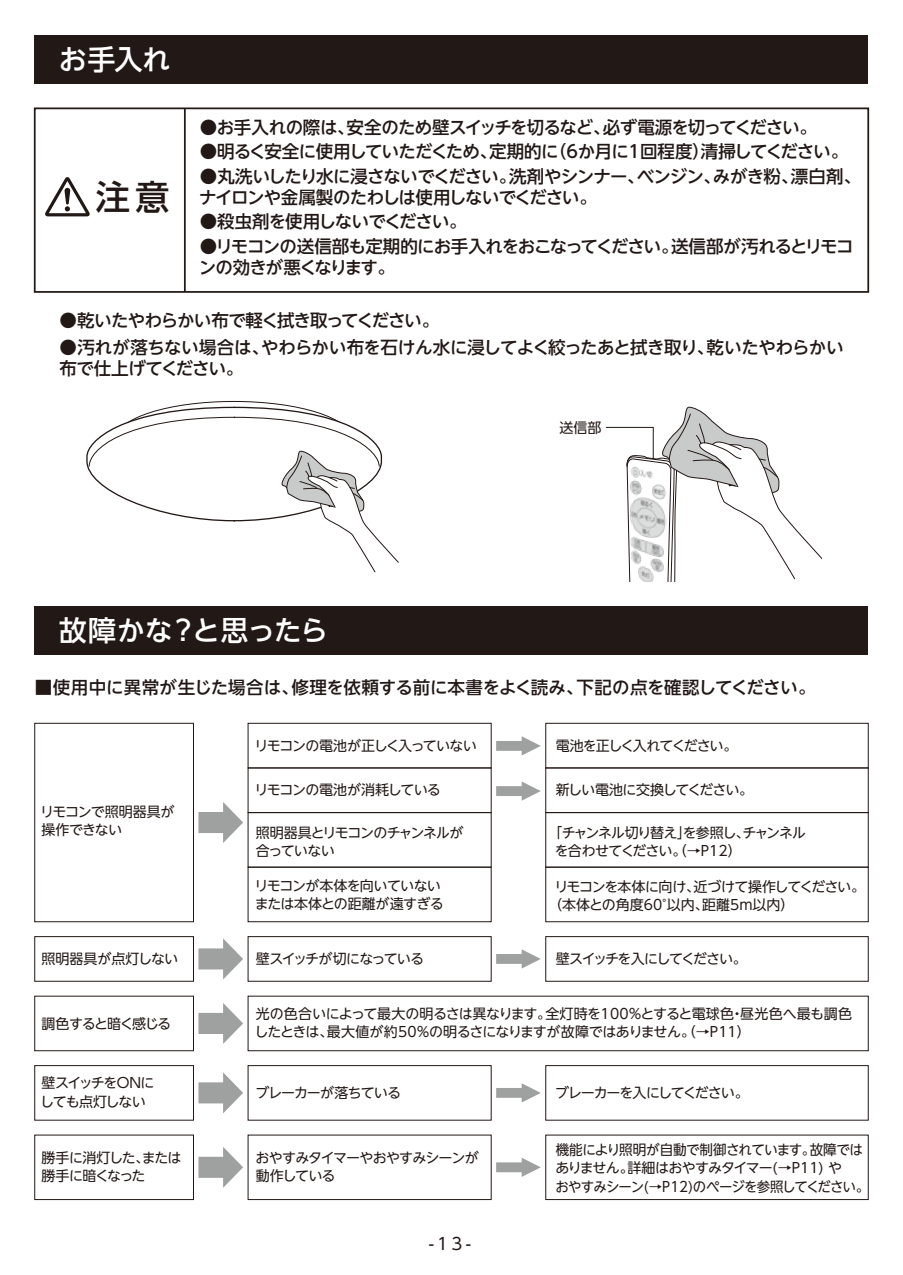
<style>
.page{position:relative;width:903px;height:1275px;background:#fff}
.page>*{position:absolute;margin:0;border:0;box-sizing:border-box;transform-origin:0 0}
.t1{font:500 34.48px "UD Shin Go NT Pro";color:#221815}
.t2{font:500 28px "UD Shin Go NT Pro";letter-spacing:-.005em;color:#fff}
.t3{font:500 17.5px/21px "UD Shin Go NT Pro";letter-spacing:-.045em;color:#221815}
.t4{font:500 17.5px/21px "UD Shin Go NT Pro";letter-spacing:-.025em;color:#221815}
.t5{font:500 17.5px/21px "UD Shin Go NT Pro";letter-spacing:-.065em;color:#221815}
.t6{font:500 17.5px "UD Shin Go NT Pro";letter-spacing:-.005em;color:#221815}
.t7{font:16.62px "UD Shin Go NT Pro";color:#221815}
.t8{font:14px/18px "UD Shin Go NT Pro";letter-spacing:-.06em;color:#221815}
.t9{font:14px/18px "UD Shin Go NT Pro";letter-spacing:-.03em;color:#221815}
.t10{font:14px/18px "UD Shin Go NT Pro";letter-spacing:-.085em;color:#221815}
.t11{font:14px/18px "UD Shin Go NT Pro";letter-spacing:-.035em;color:#221815}
.t12{font:14px "UD Shin Go NT Pro";letter-spacing:-.095em;color:#221815}
.t13{font:14px/18px "UD Shin Go NT Pro";letter-spacing:-.04em;color:#221815}
.t14{font:14px "UD Shin Go NT Pro";letter-spacing:-.08em;color:#221815}
.t15{font:14px "UD Shin Go NT Pro";color:#221815}
</style>
<div class="page">
<div style="left:35px;top:35px;width:833px;height:49px;background:#221815"></div>
<div style="left:35px;top:606px;width:833px;height:49px;background:#221815"></div>
<svg style="left:198px;top:802px;width:45px;height:41px"></svg>
<div style="left:34px;top:723px;width:160px;height:199px;border:1px solid #221815"></div>
<div style="left:248px;top:723px;width:244px;height:45px;border:1px solid #221815"></div>
<div style="left:545px;top:723px;width:324px;height:45px;border:1px solid #221815"></div>
<div style="left:248px;top:767px;width:244px;height:46px;border:1px solid #221815"></div>
<div style="left:545px;top:767px;width:324px;height:46px;border:1px solid #221815"></div>
<div style="left:248px;top:812px;width:244px;height:56px;border:1px solid #221815"></div>
<div style="left:248px;top:867px;width:244px;height:55px;border:1px solid #221815"></div>
<div style="left:545px;top:812px;width:324px;height:56px;border:1px solid #221815"></div>
<div style="left:545px;top:867px;width:324px;height:55px;border:1px solid #221815"></div>
<svg style="left:496px;top:736px;width:45px;height:19px"></svg>
<svg style="left:198px;top:939px;width:45px;height:40px"></svg>
<div style="left:34px;top:936px;width:160px;height:46px;border:1px solid #221815"></div>
<div style="left:248px;top:936px;width:244px;height:46px;border:1px solid #221815"></div>
<div style="left:545px;top:936px;width:324px;height:46px;border:1px solid #221815"></div>
<svg style="left:496px;top:949px;width:45px;height:19px"></svg>
<svg style="left:198px;top:1072px;width:45px;height:41px"></svg>
<div style="left:34px;top:1065px;width:160px;height:56px;border:1px solid #221815"></div>
<div style="left:248px;top:1065px;width:244px;height:56px;border:1px solid #221815"></div>
<div style="left:545px;top:1065px;width:324px;height:56px;border:1px solid #221815"></div>
<svg style="left:496px;top:1083px;width:45px;height:19px"></svg>
<svg style="left:198px;top:1147px;width:45px;height:41px"></svg>
<div style="left:34px;top:1135px;width:160px;height:65px;border:1px solid #221815"></div>
<div style="left:248px;top:1135px;width:244px;height:65px;border:1px solid #221815"></div>
<div style="left:545px;top:1135px;width:324px;height:65px;border:1px solid #221815"></div>
<svg style="left:496px;top:1158px;width:45px;height:19px"></svg>
<svg style="left:198px;top:1003px;width:45px;height:41px"></svg>
<div style="left:34px;top:996px;width:160px;height:55px;border:1px solid #221815"></div>
<div style="left:248px;top:996px;width:621px;height:55px;border:1px solid #221815"></div>
<svg style="left:496px;top:781px;width:45px;height:20px"></svg>
<svg style="left:45px;top:177px;width:45px;height:39px"></svg>
<div style="left:34px;top:107px;width:835px;height:186px;border:2px solid #221815"></div>
<hr style="left:184px;top:108px;width:2px;height:184px;background:#221815">
<svg style="left:86px;top:406px;width:313px;height:167px"></svg>
<svg style="left:605px;top:407px;width:216px;height:174px"></svg>
<h2 class="t2" style="left:59px;top:36px;width:113px">お手入れ</h2>
<p class="t3" style="left:200px;top:116px;width:619px">●お手入れの際は、安全のため壁スイッチを切るなど、必ず電源を切ってください。</p>
<p class="t3" style="left:200px;top:141px;width:650px">●明るく安全に使用していただくため、定期的に（6か月に1回程度）清掃してください。</p>
<p class="t3" style="left:199px;top:165px;width:664px">●丸洗いしたり水に浸さないでください。洗剤やシンナー、ベンジン、みがき粉、漂白剤、ナイロンや金属製のたわしは使用しないでください。</p>
<p class="t3" style="left:200px;top:211px;width:268px">●殺虫剤を使用しないでください。</p>
<p class="t5" style="left:199px;top:235px;width:656px">●リモコンの送信部も定期的にお手入れをおこなってください。送信部が汚れるとリモコンの効きが悪くなります。</p>
<p class="t3" style="left:60px;top:310px;width:381px">●乾いたやわらかい布で軽く拭き取ってください。</p>
<p class="t4" style="left:60px;top:336px;width:785px">●汚れが落ちない場合は、やわらかい布を石けん水に浸してよく絞ったあと拭き取り、乾いたやわらかい布で仕上げてください。</p>
<h1 class="t1" style="left:96px;top:169px;width:75px">注意</h1>
<h2 class="t2" style="left:59px;top:607px;width:271px">故障かな？と思ったら</h2>
<p class="t8" style="left:559px;top:418px;width:44px">送信部</p>
<p class="t6" style="left:35px;top:673px;width:782px">■使用中に異常が生じた場合は、修理を依頼する前に本書をよく読み、下記の点を確認してください。</p>
<p class="t13" style="left:40px;top:802px;width:136px">リモコンで照明器具が操作できない</p>
<p class="t8" style="left:255px;top:736px;width:224px">リモコンの電池が正しく入っていない</p>
<p class="t8" style="left:556px;top:736px;width:183px">電池を正しく入れてください。</p>
<p class="t14" style="left:556px;top:779px;width:199px">新しい電池に交換してください。</p>
<p class="t10" style="left:555px;top:823px;width:253px;text-indent:-7px">「チャンネル切り替え」を参照し、チャンネルを合わせてください。（→P12）</p>
<p class="t11" style="left:548px;top:877px;width:318px;text-indent:6px">リモコンを本体に向け、近づけて操作してください。（本体との角度60°以内、距離5m以内）</p>
<p class="t8" style="left:255px;top:781px;width:188px">リモコンの電池が消耗している</p>
<p class="t8" style="left:256px;top:823px;width:209px">照明器具とリモコンのチャンネルが合っていない</p>
<p class="t8" style="left:255px;top:876px;width:191px">リモコンが本体を向いていないまたは本体との距離が遠すぎる</p>
<p class="t15" style="left:42px;top:948px;width:138px">照明器具が点灯しない</p>
<p class="t8" style="left:256px;top:950px;width:170px">壁スイッチが切になっている</p>
<p class="t12" style="left:556px;top:948px;width:193px">壁スイッチを入にしてください。</p>
<p class="t12" style="left:42px;top:1012px;width:131px">調色すると暗く感じる</p>
<p class="t9" style="left:254px;top:1004px;width:599px">光の色合いによって最大の明るさは異なります。全灯時を100％とすると電球色・昼光色へ最も調色したときは、最大値が約50％の明るさになりますが故障ではありません。（→P11）</p>
<p class="t10" style="left:40px;top:1074px;width:116px">壁スイッチをONにしても点灯しない</p>
<p class="t8" style="left:255px;top:1084px;width:147px">ブレーカーが落ちている</p>
<p class="t10" style="left:555px;top:1084px;width:195px">ブレーカーを入にしてください。</p>
<p class="t8" style="left:42px;top:1148px;width:141px">勝手に消灯した、または勝手に暗くなった</p>
<p class="t8" style="left:256px;top:1148px;width:225px">おやすみタイマーやおやすみシーンが動作している</p>
<p class="t8" style="left:555px;top:1141px;width:316px">機能により照明が自動で制御されています。故障ではありません。詳細はおやすみタイマー(→P11) や<br>おやすみシーン(→P12)のページを参照してください。</p>
<p class="t7" style="left:429px;top:1230px;width:44px">-13-</p>
</div>
